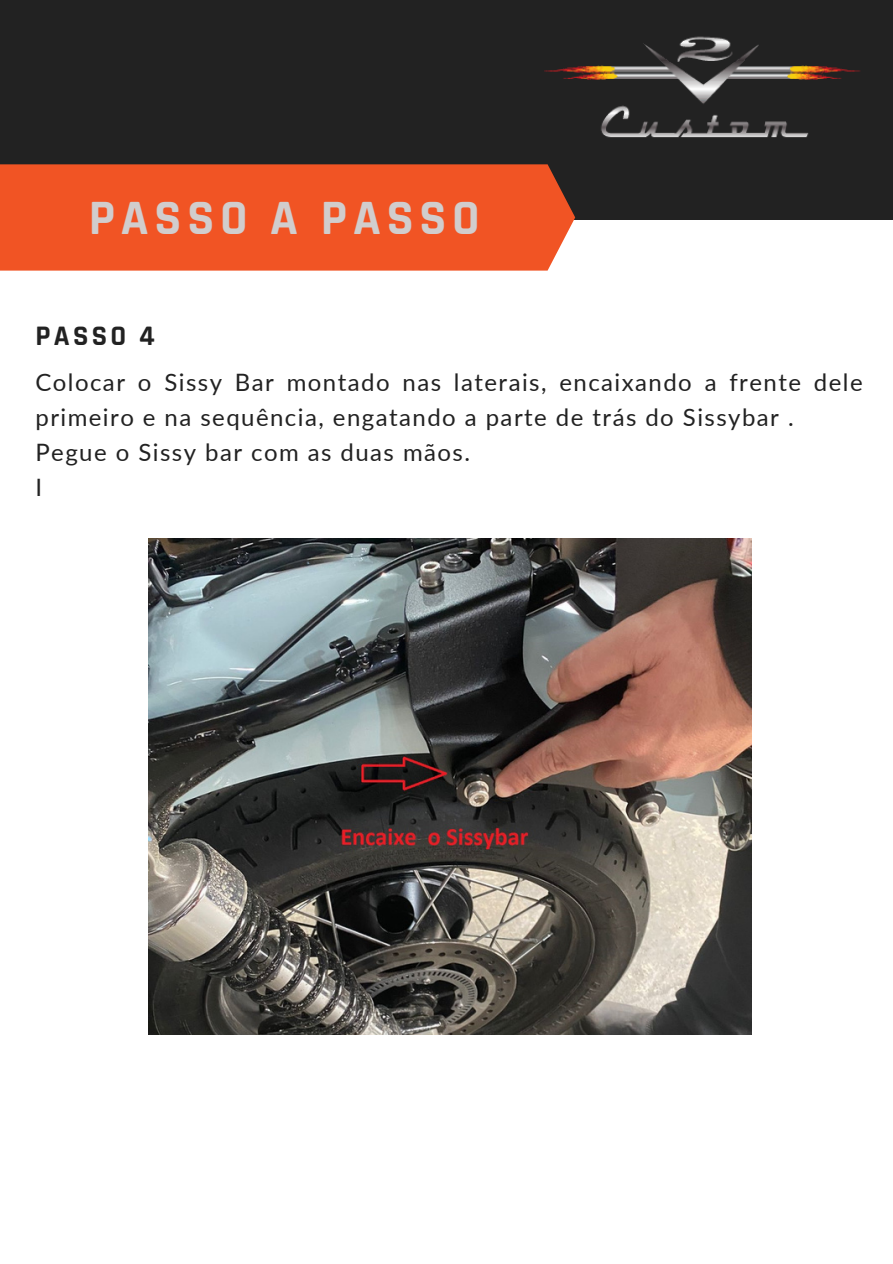
<style>
.page{position:relative;width:893px;height:1264px;background:#fff}
.page>*{position:absolute;margin:0;border:0;box-sizing:border-box;transform-origin:0 0}
.t1{font:700 49.95px "Rajdhani";letter-spacing:.115em;color:#d1cdcd}
.t2{font:700 28.65px "Rajdhani";letter-spacing:.115em;color:#222}
.t3{font:24px/34.8px "Lato";letter-spacing:.06em;color:#222}
</style>
<div class="page">
<div style="left:0;top:0;width:892px;height:220px;background:#222"></div>
<div style="left:0;top:164px;width:575px;height:106px;background:#f15424"></div>
<img style="left:544px;top:36px;width:317px;height:102px">
<img style="left:148px;top:538px;width:603px;height:496px">
<p class="t1" style="left:89px;top:187px;width:392px">PASSO A PASSO</p>
<p class="t2" style="left:35px;top:318px;width:121px">PASSO 4</p>
<p class="t3" style="left:35px;top:365px;width:828px">Colocar o Sissy Bar montado nas laterais, encaixando a frente dele primeiro e na sequência, engatando a parte de trás do Sissybar .</p>
<p class="t3" style="left:35px;top:434px;width:436px">Pegue o Sissy bar com as duas mãos.</p>
<p class="t3" style="left:35px;top:469px;width:8px">I</p>
</div>
